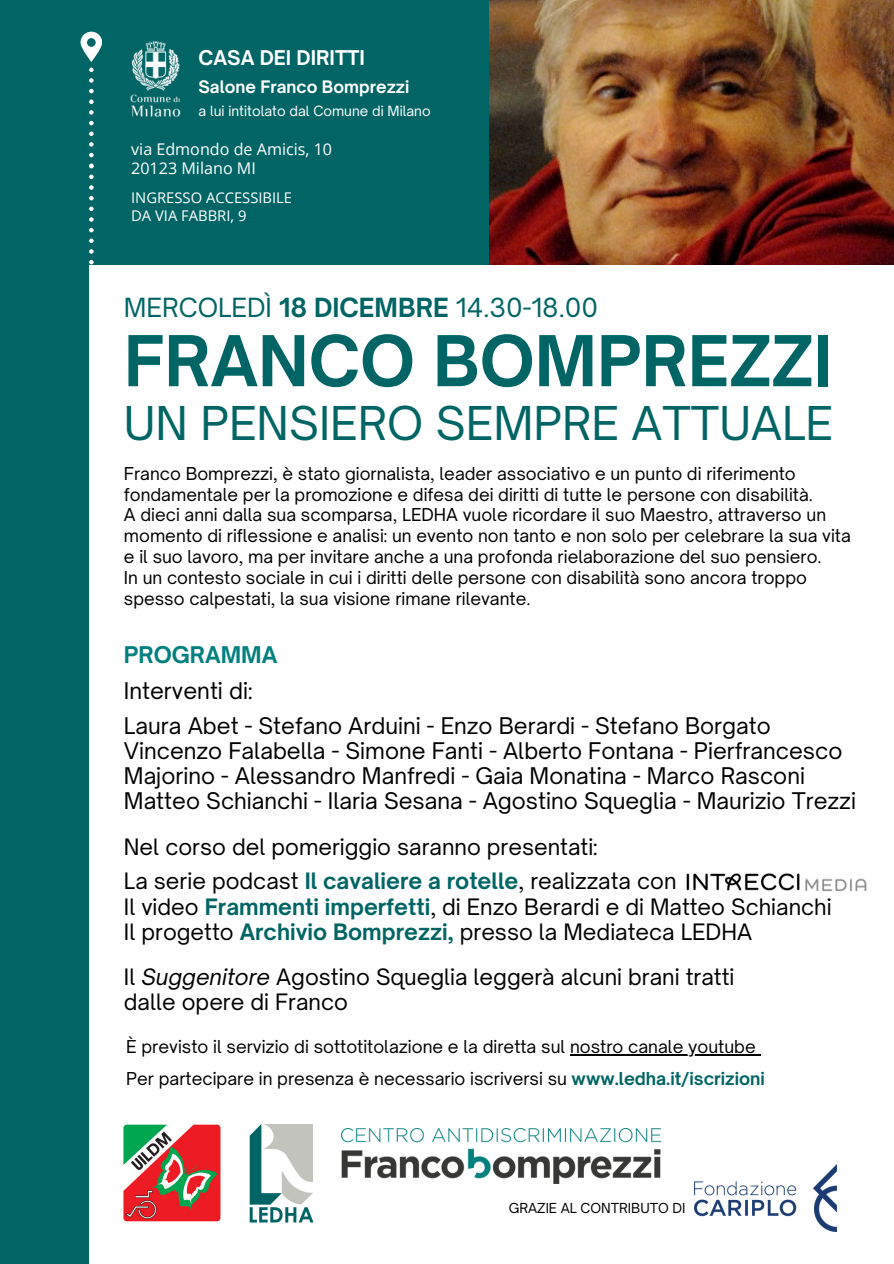
<style>
.page{position:relative;width:894px;height:1264px;background:#fff}
.page>*{position:absolute;margin:0;border:0;box-sizing:border-box;transform-origin:0 0}
.t1{font:700 66.9px "Open Sauce One";color:#006564}
.t2{font:44.55px "Open Sauce One";color:#006564}
.t3{font:25.2px "Open Sauce One";color:#006564}
.t4{font:22.05px "Open Sauce One";color:#000}
.t5{font:700 22.05px "Open Sauce One";color:#00807f}
.t6{font:21.9px/25px "Open Sauce One";color:#000}
.t7{font:21.6px/25px "Open Sauce One";color:#000}
.t8{font:700 19.5px "Open Sauce One";color:#fff}
.t9{font:16.95px/20.9px "Open Sauce One";color:#000}
.t10{font:700 16.5px "Open Sauce One";color:#fff}
.t11{font:16.05px/19.6px "Open Sans";color:#fff}
.t12{font:14.7px "Open Sans";color:#fff}
.t13{font:13.5px "Open Sauce One";color:#fff}
.t14{font:13.2px "Open Sauce One";color:#000}
.s1{font-weight:700}
.s2{font-weight:700;color:#006564}
.s3{font-style:italic}
</style>
<div class="page">
<div style="left:0;top:0;width:89px;height:1263px;background:#006564"></div>
<div style="left:0;top:0;width:893px;height:264px;background:#006564"></div>
<svg style="left:89px;top:153px;width:5px;height:4px"></svg>
<svg style="left:89px;top:142px;width:5px;height:5px"></svg>
<svg style="left:89px;top:131px;width:5px;height:5px"></svg>
<svg style="left:89px;top:121px;width:5px;height:4px"></svg>
<svg style="left:89px;top:110px;width:5px;height:5px"></svg>
<svg style="left:89px;top:99px;width:5px;height:5px"></svg>
<svg style="left:89px;top:89px;width:5px;height:4px"></svg>
<svg style="left:89px;top:78px;width:5px;height:5px"></svg>
<svg style="left:80px;top:32px;width:22px;height:40px"></svg>
<svg style="left:89px;top:260px;width:5px;height:4px"></svg>
<svg style="left:89px;top:249px;width:5px;height:5px"></svg>
<svg style="left:89px;top:238px;width:5px;height:5px"></svg>
<svg style="left:89px;top:228px;width:5px;height:4px"></svg>
<svg style="left:89px;top:217px;width:5px;height:5px"></svg>
<svg style="left:89px;top:206px;width:5px;height:5px"></svg>
<svg style="left:89px;top:196px;width:5px;height:4px"></svg>
<svg style="left:89px;top:185px;width:5px;height:5px"></svg>
<svg style="left:89px;top:175px;width:5px;height:4px"></svg>
<svg style="left:89px;top:163px;width:5px;height:5px"></svg>
<img style="left:489px;top:0;width:404px;height:265px">
<img style="left:694px;top:1165px;width:142px;height:66px">
<img style="left:341px;top:1128px;width:319px;height:55px">
<img style="left:249px;top:1124px;width:64px;height:99px">
<img style="left:124px;top:1124px;width:97px;height:97px">
<img style="left:686px;top:873px;width:112px;height:18px">
<img style="left:805px;top:878px;width:62px;height:13px">
<img style="left:130px;top:41px;width:51px;height:76px">
<hr style="left:570px;top:1053px;width:185px;height:2px;background:#000">
<h4 class="t8" style="left:198px;top:46px;width:168px">CASA DEI DIRITTI</h4>
<h4 class="t10" style="left:198px;top:77px;width:212px">Salone Franco Bomprezzi</h4>
<h4 class="t13" style="left:198px;top:102px;width:234px">a lui intitolato dal Comune di Milano</h4>
<p class="t11" style="left:131px;top:139px;width:202px">via Edmondo de Amicis, 10<br>20123 Milano MI</p>
<p class="t12" style="left:131px;top:187px;width:162px">INGRESSO ACCESSIBILE</p>
<h6 class="t12" style="left:131px;top:205px;width:117px">DA VIA FABBRI, 9</h6>
<h2 class="t3" style="left:124px;top:292px;width:475px">MERCOLEDÌ <span class="s1">18 DICEMBRE</span> 14.30-18.00</h2>
<p class="t1" style="left:124px;top:319px;width:709px">FRANCO BOMPREZZI</p>
<p class="t2" style="left:124px;top:395px;width:710px">UN PENSIERO SEMPRE ATTUALE</p>
<p class="t9" style="left:124px;top:463px;width:728px">Franco Bomprezzi, è stato giornalista, leader associativo e un punto di riferimento fondamentale per la promozione e difesa dei diritti di tutte le persone con disabilità.<br>A dieci anni dalla sua scomparsa, LEDHA vuole ricordare il suo Maestro, attraverso un momento di riflessione e analisi: un evento non tanto e non solo per celebrare la sua vita e il suo lavoro, ma per invitare anche a una profonda rielaborazione del suo pensiero.<br>In un contesto sociale in cui i diritti delle persone con disabilità sono ancora troppo spesso calpestati, la sua visione rimane rilevante.</p>
<p class="t5" style="left:124px;top:641px;width:155px">PROGRAMMA</p>
<p class="t4" style="left:124px;top:677px;width:130px">Interventi di:</p>
<p class="t6" style="left:124px;top:712px;width:733px">Laura Abet - Stefano Arduini - Enzo Berardi - Stefano Borgato Vincenzo Falabella - Simone Fanti - Alberto Fontana - Pierfrancesco Majorino - Alessandro Manfredi - Gaia Monatina - Marco Rasconi Matteo Schianchi - Ilaria Sesana - Agostino Squeglia - Maurizio Trezzi</p>
<p class="t7" style="left:124px;top:833px;width:475px">Nel corso del pomeriggio saranno presentati:</p>
<p class="t7" style="left:124px;top:868px;width:709px">La serie podcast <span class="s2">Il cavaliere a rotelle</span>, realizzata con<br>Il video <span class="s2">Frammenti imperfetti</span>, di Enzo Berardi e di Matteo Schianchi<br>Il progetto <span class="s2">Archivio Bomprezzi,</span> presso la Mediateca LEDHA</p>
<h5 class="t7" style="left:124px;top:964px;width:612px">Il <span class="s3">Suggenitore</span> Agostino Squeglia leggerà alcuni brani tratti dalle opere di Franco</h5>
<h6 class="t9" style="left:126px;top:1036px;width:631px">È previsto il servizio di sottotitolazione e la diretta sul nostro canale youtube</h6>
<h3 class="t9" style="left:126px;top:1067px;width:640px">Per partecipare in presenza è necessario iscriversi su <span class="s2">www.ledha.it/iscrizioni</span></h3>
<h1 class="t14" style="left:508px;top:1200px;width:178px">GRAZIE AL CONTRIBUTO DI</h1>
</div>
